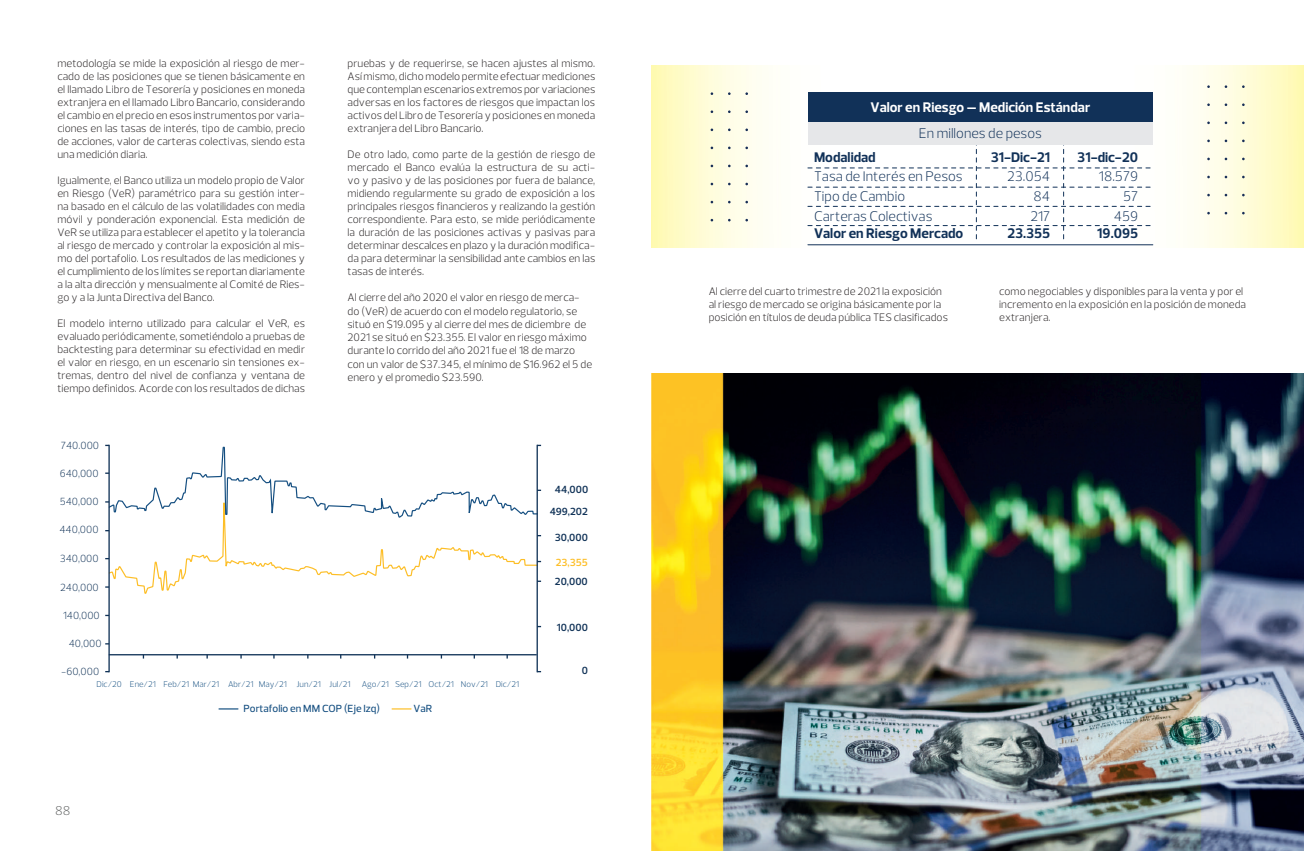
<style>
.page{position:relative;width:1304px;height:851px;background:#fff}
.page>*{position:absolute;margin:0;border:0;box-sizing:border-box;transform-origin:0 0}
.t1{font:300 14.2px/19.9px "Prelo";color:#113158}
.t2{font:700 14.2px "Prelo";color:#113158}
.t3{font:700 14.2px "Prelo";color:#fff}
.t4{font:300 13px "Prelo";color:#5c5e5e}
.t5{font:300 11px/13px "Prelo";color:#231f20;text-align:justify}
.t6{font:300 10.5px "Prelo";color:#103257}
.t7{font:600 10.5px/21.7px "Prelo";color:#103257;text-align:center}
.t8{font:500 10.5px "Prelo";color:#154f81}
.t9{font:600 10.5px "Prelo";color:#fdbe26}
.t10{font:300 8.5px "Prelo";color:#154f81}
</style>
<div class="page">
<img style="left:1113px;top:66px;width:191px;height:182px">
<svg style="left:110px;top:444px;width:427px;height:220px"></svg>
<hr style="left:108px;top:444px;width:2px;height:228px;background:#103257">
<hr style="left:537px;top:444px;width:1px;height:228px;background:#103257">
<hr style="left:109px;top:654px;width:428px;height:1px;background:#103257">
<svg style="left:219px;top:708px;width:19px;height:1px"></svg>
<svg style="left:392px;top:708px;width:19px;height:1px"></svg>
<div style="left:808px;top:92px;width:344px;height:30px;background:#113158"></div>
<div style="left:808px;top:122px;width:344px;height:23px;background:#e6e7e9"></div>
<svg style="left:808px;top:141px;width:345px;height:99px"></svg>
<hr style="left:808px;top:244px;width:345px;height:1px;background:#113158">
<img style="left:652px;top:373px;width:652px;height:477px">
<p class="t5" style="left:57px;top:57px;width:249px">metodología se mide la exposición al riesgo de mer&shy;cado de las posiciones que se tienen básicamente en el llamado Libro de Tesorería y posiciones en moneda extranjera en el llamado Libro Bancario, considerando el cambio en el precio en esos instrumentos por varia&shy;ciones en las tasas de interés, tipo de cambio, precio de acciones, valor de carteras colectivas, siendo esta una medición diaria.</p>
<p class="t5" style="left:57px;top:174px;width:249px">Igualmente, el Banco utiliza un modelo propio de Valor en Riesgo (VeR) paramétrico para su gestión inter&shy;na basado en el cálculo de las volatilidades con media móvil y ponderación exponencial. Esta medición de VeR se utiliza para establecer el apetito y la tolerancia al riesgo de mercado y controlar la exposición al mis&shy;mo del portafolio. Los resultados de las mediciones y el cumplimiento de los límites se reportan diariamente a la alta dirección y mensualmente al Comité de Ries&shy;go y a la Junta Directiva del Banco.</p>
<p class="t5" style="left:57px;top:317px;width:249px">El modelo interno utilizado para calcular el VeR, es evaluado periódicamente, sometiéndolo a pruebas de backtesting para determinar su efectividad en medir el valor en riesgo, en un escenario sin tensiones ex&shy;tremas, dentro del nivel de confianza y ventana de tiempo definidos. Acorde con los resultados de dichas</p>
<p class="t6" style="left:61px;top:439px;width:40px">740.000</p>
<p class="t6" style="left:60px;top:467px;width:41px">640,000</p>
<p class="t6" style="left:60px;top:495px;width:41px">540,000</p>
<p class="t6" style="left:59px;top:523px;width:41px">440,000</p>
<p class="t6" style="left:60px;top:552px;width:41px">340,000</p>
<p class="t6" style="left:60px;top:581px;width:40px">240,000</p>
<p class="t6" style="left:63px;top:609px;width:38px">140,000</p>
<p class="t6" style="left:69px;top:637px;width:35px">40,000</p>
<p class="t6" style="left:61px;top:665px;width:40px">-60,000</p>
<p class="t5" style="left:348px;top:57px;width:249px">pruebas y de requerirse, se hacen ajustes al mismo.<br>Así mismo, dicho modelo permite efectuar mediciones que contemplan escenarios extremos por variaciones adversas en los factores de riesgos que impactan los activos del Libro de Tesorería y posiciones en moneda extranjera del Libro Bancario.</p>
<p class="t5" style="left:348px;top:148px;width:249px">De otro lado, como parte de la gestión de riesgo de mercado el Banco evalúa la estructura de su acti&shy;vo y pasivo y de las posiciones por fuera de balance, midiendo regularmente su grado de exposición a los principales riesgos financieros y realizando la gestión correspondiente. Para esto, se mide periódicamente la duración de las posiciones activas y pasivas para determinar descalces en plazo y la duración modifica&shy;da para determinar la sensibilidad ante cambios en las tasas de interés.</p>
<p class="t5" style="left:348px;top:291px;width:246px;text-align:left">Al cierre del año 2020 el valor en riesgo de merca&shy;do (VeR) de acuerdo con el modelo regulatorio, se situó en $19.095 y al cierre del mes de diciembre de 2021 se situó en $23.355. El valor en riesgo máximo durante lo corrido del año 2021 fue el 18 de marzo con un valor de $37.345, el mínimo de $16.962 el 5 de enero y el promedio $23.590.</p>
<p class="t7" style="left:550px;top:478px;width:40px">44,000<br>499,202</p>
<p class="t7" style="left:555px;top:526px;width:35px">30,000</p>
<p class="t9" style="left:556px;top:555px;width:34px">23,355</p>
<p class="t7" style="left:555px;top:570px;width:34px">20,000</p>
<p class="t7" style="left:557px;top:616px;width:33px">10,000</p>
<p class="t7" style="left:582px;top:660px;width:8px">0</p>
<p class="t10" style="left:97px;top:678px;width:256px">Dic/20 Ene/21 Feb/21 Mar/21 Abr/21 May/21 Jun/21 Jul/21</p>
<p class="t10" style="left:362px;top:678px;width:159px">Ago/21 Sep/21 Oct/21 Nov/21 Dic/21</p>
<p class="t8" style="left:244px;top:701px;width:138px">Portafolio en MM COP (Eje Izq)</p>
<p class="t8" style="left:414px;top:701px;width:20px">VaR</p>
<p class="t4" style="left:55px;top:802px;width:17px">88</p>
<p class="t3" style="left:870px;top:98px;width:221px">Valor en Riesgo – Medición Estándar</p>
<p class="t1" style="left:919px;top:123px;width:125px">En millones de pesos</p>
<p class="t2" style="left:814px;top:148px;width:63px">Modalidad</p>
<p class="t1" style="left:814px;top:167px;width:150px">Tasa de Interés en Pesos<br>Tipo de Cambio<br>Carteras Colectivas</p>
<p class="t2" style="left:814px;top:225px;width:151px">Valor en Riesgo Mercado</p>
<p class="t2" style="left:991px;top:148px;width:61px">31-Dic-21</p>
<p class="t1" style="left:1030px;top:167px;width:21px;text-align:justify;text-indent:-23px">23.054<br>84<br>217</p>
<p class="t2" style="left:1007px;top:225px;width:44px">23.355</p>
<p class="t2" style="left:1077px;top:148px;width:62px">31-dic-20</p>
<p class="t1" style="left:1099px;top:167px;width:41px;text-align:right">18.579<br>57<br>459</p>
<p class="t2" style="left:1097px;top:225px;width:42px">19.095</p>
<p class="t5" style="left:709px;top:285px;width:241px;text-align:left">Al cierre del cuarto trimestre de 2021 la exposición al riesgo de mercado se origina básicamente por la posición en títulos de deuda pública TES clasificados</p>
<p class="t5" style="left:999px;top:285px;width:248px;text-align:left">como negociables y disponibles para la venta y por el incremento en la exposición en la posición de moneda extranjera.</p>
</div>
